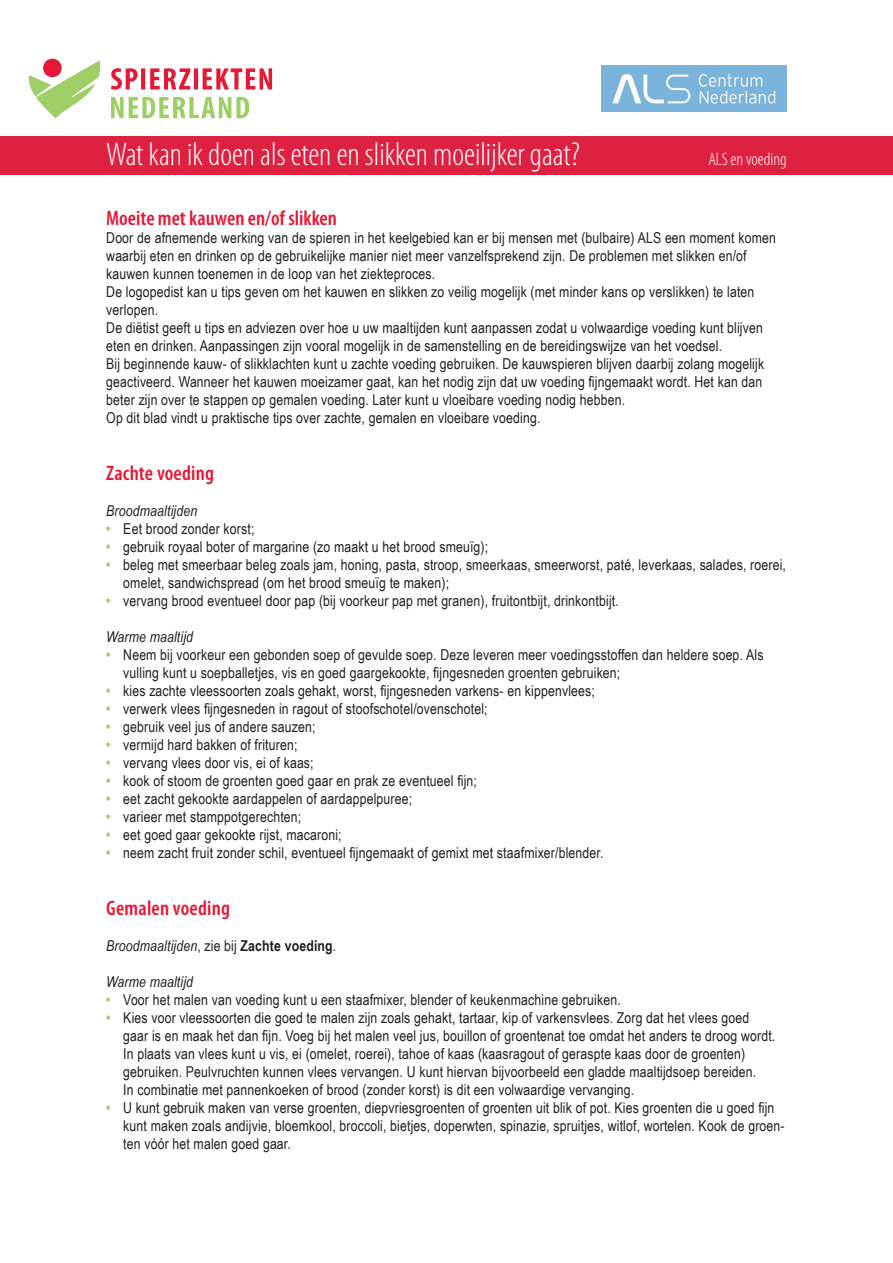
<style>
.page{position:relative;width:893px;height:1263px;background:#fff}
.page>*{position:absolute;margin:0;border:0;box-sizing:border-box;transform-origin:0 0}
.t1{font:300 condensed 33px "Myriad Pro";color:#fff}
.t2{font:600 condensed 21px "Myriad Pro";letter-spacing:.005em;color:#e51836}
.t3{font:300 condensed 18px "Myriad Pro";color:#fff}
.t4{font:15px/18px "Arial Narrow";letter-spacing:.01em;color:#231f20}
.t5{font:italic 15px "Arial Narrow";letter-spacing:.01em;color:#231f20}
.s1{font-weight:700;color:#9fce66}
.s2{font-style:normal}
.s3{font-weight:700;font-style:normal}
</style>
<div class="page">
<div style="left:0;top:136px;width:893px;height:38px;background:#de2141"></div>
<svg style="left:111px;top:97px;width:138px;height:21px"></svg>
<svg style="left:111px;top:68px;width:161px;height:22px"></svg>
<svg style="left:28px;top:60px;width:73px;height:58px"></svg>
<img style="left:602px;top:66px;width:185px;height:45px">
<h1 class="t1" style="left:106px;top:135px;width:476px">Wat kan ik doen als eten en slikken moeilijker gaat?</h1>
<p class="t3" style="left:708px;top:148px;width:80px">ALS en voeding</p>
<h2 class="t2" style="left:106px;top:205px;width:232px">Moeite met kauwen en/of slikken</h2>
<p class="t4" style="left:106px;top:229px;width:671px">Door de afnemende werking van de spieren in het keelgebied kan er bij mensen met (bulbaire) ALS een moment komen waarbij eten en drinken op de gebruikelijke manier niet meer vanzelfsprekend zijn. De problemen met slikken en/of kauwen kunnen toenemen in de loop van het ziekteproces.<br>De logopedist kan u tips geven om het kauwen en slikken zo veilig mogelijk (met minder kans op verslikken) te laten verlopen.<br>De diëtist geeft u tips en adviezen over hoe u uw maaltijden kunt aanpassen zodat u volwaardige voeding kunt blijven eten en drinken. Aanpassingen zijn vooral mogelijk in de samenstelling en de bereidingswijze van het voedsel.<br>Bij beginnende kauw- of slikklachten kunt u zachte voeding gebruiken. De kauwspieren blijven daarbij zolang mogelijk geactiveerd. Wanneer het kauwen moeizamer gaat, kan het nodig zijn dat uw voeding fijngemaakt wordt. Het kan dan beter zijn over te stappen op gemalen voeding. Later kunt u vloeibare voeding nodig hebben.<br>Op dit blad vindt u praktische tips over zachte, gemalen en vloeibare voeding.</p>
<h2 class="t2" style="left:106px;top:460px;width:109px">Zachte voeding</h2>
<p class="t5" style="left:106px;top:502px;width:92px">Broodmaaltijden</p>
<p class="t4" style="left:106px;top:520px;width:150px"><span class="s1">•</span> Eet brood zonder korst;</p>
<p class="t4" style="left:106px;top:538px;width:383px"><span class="s1">•</span> gebruik royaal boter of margarine (zo maakt u het brood smeuïg);</p>
<p class="t4" style="left:123px;top:556px;width:664px;text-indent:-17px"><span class="s1">•</span> beleg met smeerbaar beleg zoals jam, honing, pasta, stroop, smeerkaas, smeerworst, paté, leverkaas, salades, roerei, omelet, sandwichspread (om het brood smeuïg te maken);</p>
<p class="t4" style="left:106px;top:592px;width:514px"><span class="s1">•</span> vervang brood eventueel door pap (bij voorkeur pap met granen), fruitontbijt, drinkontbijt.</p>
<p class="t5" style="left:106px;top:628px;width:88px">Warme maaltijd</p>
<p class="t4" style="left:123px;top:646px;width:642px;text-indent:-17px"><span class="s1">•</span> Neem bij voorkeur een gebonden soep of gevulde soep. Deze leveren meer voedingsstoffen dan heldere soep. Als vulling kunt u soepballetjes, vis en goed gaargekookte, fijngesneden groenten gebruiken;</p>
<p class="t4" style="left:106px;top:682px;width:490px"><span class="s1">•</span> kies zachte vleessoorten zoals gehakt, worst, fijngesneden varkens- en kippenvlees;</p>
<p class="t4" style="left:106px;top:700px;width:383px"><span class="s1">•</span> verwerk vlees fijngesneden in ragout of stoofschotel/ovenschotel;</p>
<p class="t4" style="left:106px;top:718px;width:211px"><span class="s1">•</span> gebruik veel jus of andere sauzen;</p>
<p class="t4" style="left:106px;top:736px;width:193px"><span class="s1">•</span> vermijd hard bakken of frituren;</p>
<p class="t4" style="left:106px;top:754px;width:209px"><span class="s1">•</span> vervang vlees door vis, ei of kaas;</p>
<p class="t4" style="left:106px;top:772px;width:372px"><span class="s1">•</span> kook of stoom de groenten goed gaar en prak ze eventueel fijn;</p>
<p class="t4" style="left:106px;top:790px;width:307px"><span class="s1">•</span> eet zacht gekookte aardappelen of aardappelpuree;</p>
<p class="t4" style="left:106px;top:808px;width:197px"><span class="s1">•</span> varieer met stamppotgerechten;</p>
<p class="t4" style="left:106px;top:826px;width:237px"><span class="s1">•</span> eet goed gaar gekookte rijst, macaroni;</p>
<p class="t4" style="left:106px;top:844px;width:499px"><span class="s1">•</span> neem zacht fruit zonder schil, eventueel fijngemaakt of gemixt met staafmixer/blender.</p>
<h2 class="t2" style="left:106px;top:895px;width:125px">Gemalen voeding</h2>
<p class="t5" style="left:106px;top:937px;width:232px">Broodmaaltijden<span class="s2">, zie bij</span> <span class="s3">Zachte voeding</span><span class="s2">.</span></p>
<p class="t5" style="left:106px;top:973px;width:88px">Warme maaltijd</p>
<p class="t4" style="left:106px;top:991px;width:516px"><span class="s1">•</span> Voor het malen van voeding kunt u een staafmixer, blender of keukenmachine gebruiken.</p>
<p class="t4" style="left:123px;top:1009px;width:653px;text-indent:-17px"><span class="s1">•</span> Kies voor vleessoorten die goed te malen zijn zoals gehakt, tartaar, kip of varkensvlees. Zorg dat het vlees goed gaar is en maak het dan fijn. Voeg bij het malen veel jus, bouillon of groentenat toe omdat het anders te droog wordt.<br>In plaats van vlees kunt u vis, ei (omelet, roerei), tahoe of kaas (kaasragout of geraspte kaas door de groenten) gebruiken. Peulvruchten kunnen vlees vervangen. U kunt hiervan bijvoorbeeld een gladde maaltijdsoep bereiden.<br>In combinatie met pannenkoeken of brood (zonder korst) is dit een volwaardige vervanging.</p>
<p class="t4" style="left:123px;top:1099px;width:663px;text-indent:-17px"><span class="s1">•</span> U kunt gebruik maken van verse groenten, diepvriesgroenten of groenten uit blik of pot. Kies groenten die u goed fijn kunt maken zoals andijvie, bloemkool, broccoli, bietjes, doperwten, spinazie, spruitjes, witlof, wortelen. Kook de groen&shy;ten vóór het malen goed gaar.</p>
</div>
